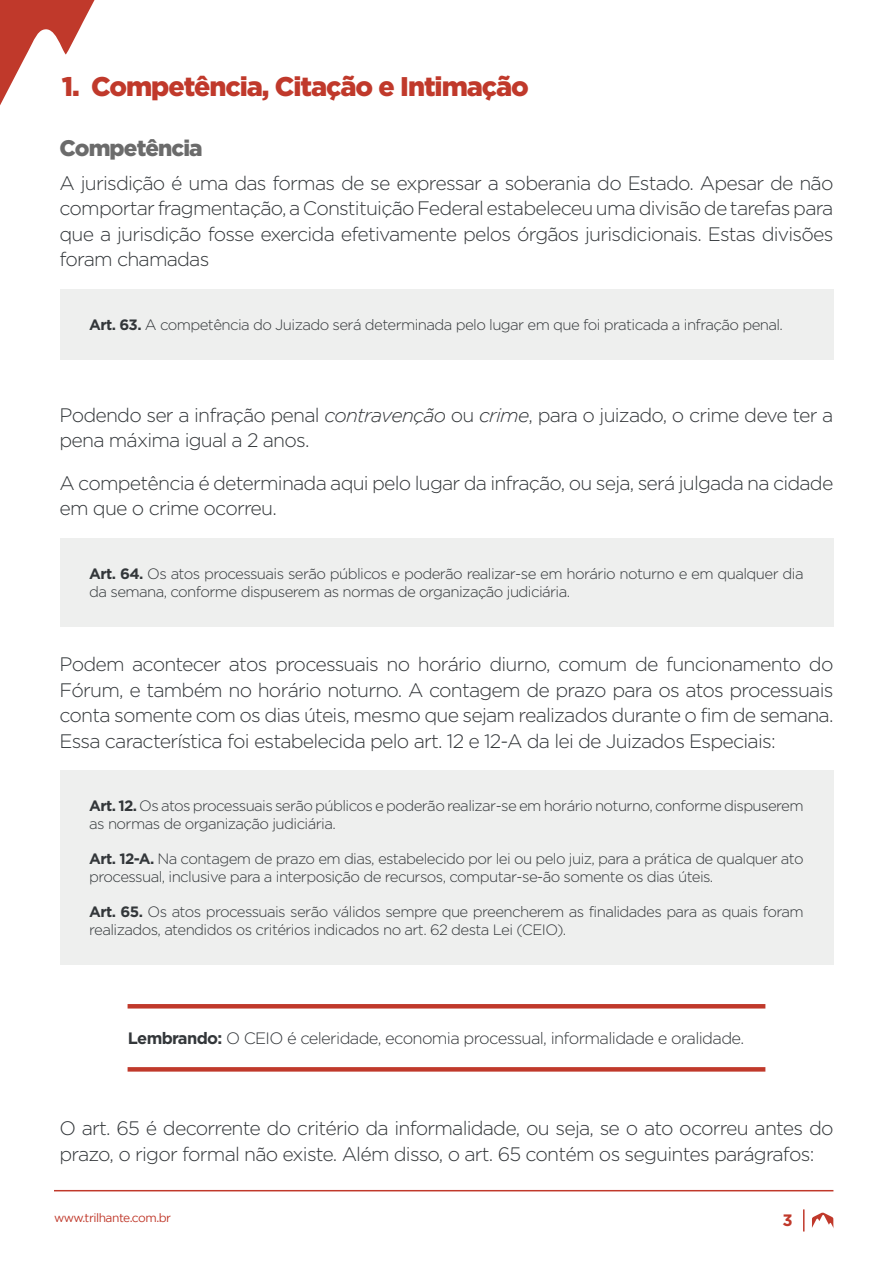
<style>
.page{position:relative;width:893px;height:1263px;background:#fff}
.page>*{position:absolute;margin:0;border:0;box-sizing:border-box;transform-origin:0 0}
.t1{font:900 27px "Gotham";letter-spacing:-.04em;color:#c0392b}
.Título_3{font:900 22.5px "Gotham";letter-spacing:-.04em;color:#6b6b6b}
.Parágrafo_Texto{font:300 19.5px/25.5px "Gotham";letter-spacing:-.04em;color:#33373a}
.Importante{font:300 16.5px "Gotham";letter-spacing:-.04em;color:#33373a}
.t2{font:700 16.5px "Gotham";color:#c0392b}
.Citação_de_Lei_Artig{font:300 15px/18px "Gotham";letter-spacing:-.04em;color:#33373a}
.t3{font:12px "Gotham";letter-spacing:-.04em;color:#c0392b}
.s1{font-weight:700}
.s2{font-style:italic}
</style>
<div class="page">
<svg style="left:0;top:0;width:95px;height:105px"></svg>
<svg style="left:803px;top:1209px;width:1px;height:22px"></svg>
<svg style="left:811px;top:1212px;width:23px;height:16px"></svg>
<hr style="left:54px;top:1190px;width:779px;height:1px;background:#c0392b">
<div style="left:60px;top:289px;width:773px;height:70px;background:#eeefee"></div>
<div style="left:60px;top:538px;width:773px;height:89px;background:#eeefee"></div>
<div style="left:60px;top:770px;width:773px;height:195px;background:#eeefee"></div>
<hr style="left:128px;top:1004px;width:637px;height:4px;background:#c0392b">
<svg style="left:128px;top:1067px;width:637px;height:4px;background:#c13e31"></svg>
<p class="t1" style="left:62px;top:71px;width:469px">1. Competência, Citação e Intimação</p>
<p class="Título_3" style="left:60px;top:135px;width:145px">Competência</p>
<p class="Parágrafo_Texto" style="left:60px;top:170px;width:775px;text-align:justify">A jurisdição é uma das formas de se expressar a soberania do Estado. Apesar de não comportar fragmentação, a Constituição Federal estabeleceu uma divisão de tarefas para que a jurisdição fosse exercida efetivamente pelos órgãos jurisdicionais. Estas divisões foram chamadas</p>
<p class="Citação_de_Lei_Artig" style="left:89px;top:315px;width:695px"><span class="s1">Art. 63.</span> A competência do Juizado será determinada pelo lugar em que foi praticada a infração penal.</p>
<p class="Parágrafo_Texto" style="left:60px;top:402px;width:775px">Podendo ser a infração penal <span class="s2">contravenção</span> ou <span class="s2">crime</span>, para o juizado, o crime deve ter a pena máxima igual a 2 anos.</p>
<p class="Parágrafo_Texto" style="left:60px;top:470px;width:775px">A competência é determinada aqui pelo lugar da infração, ou seja, será julgada na cidade em que o crime ocorreu.</p>
<p class="Citação_de_Lei_Artig" style="left:89px;top:564px;width:716px"><span class="s1">Art. 64.</span> Os atos processuais serão públicos e poderão realizar-se em horário noturno e em qualquer dia da semana, conforme dispuserem as normas de organização judiciária.</p>
<p class="Parágrafo_Texto" style="left:60px;top:651px;width:775px;text-align:justify">Podem acontecer atos processuais no horário diurno, comum de funcionamento do Fórum, e também no horário noturno. A contagem de prazo para os atos processuais conta somente com os dias úteis, mesmo que sejam realizados durante o fim de semana.<br>Essa característica foi estabelecida pelo art. 12 e 12-A da lei de Juizados Especiais:</p>
<p class="Citação_de_Lei_Artig" style="left:89px;top:796px;width:716px"><span class="s1">Art. 12.</span> Os atos processuais serão públicos e poderão realizar-se em horário noturno, conforme dispuserem as normas de organização judiciária.</p>
<p class="Citação_de_Lei_Artig" style="left:89px;top:849px;width:716px"><span class="s1">Art. 12-A.</span> Na contagem de prazo em dias, estabelecido por lei ou pelo juiz, para a prática de qualquer ato processual, inclusive para a interposição de recursos, computar-se-ão somente os dias úteis.</p>
<p class="Citação_de_Lei_Artig" style="left:89px;top:902px;width:716px"><span class="s1">Art. 65.</span> Os atos processuais serão válidos sempre que preencherem as finalidades para as quais foram realizados, atendidos os critérios indicados no art. 62 desta Lei (CEIO).</p>
<p class="Importante" style="left:128px;top:1029px;width:618px"><span class="s1">Lembrando:</span> O CEIO é celeridade, economia processual, informalidade e oralidade.</p>
<p class="Parágrafo_Texto" style="left:60px;top:1115px;width:775px">O art. 65 é decorrente do critério da informalidade, ou seja, se o ato ocorreu antes do prazo, o rigor formal não existe. Além disso, o art. 65 contém os seguintes parágrafos:</p>
<p class="t3" style="left:54px;top:1211px;width:119px">www.trilhante.com.br</p>
<p class="t2" style="left:782px;top:1211px;width:12px">3</p>
</div>
